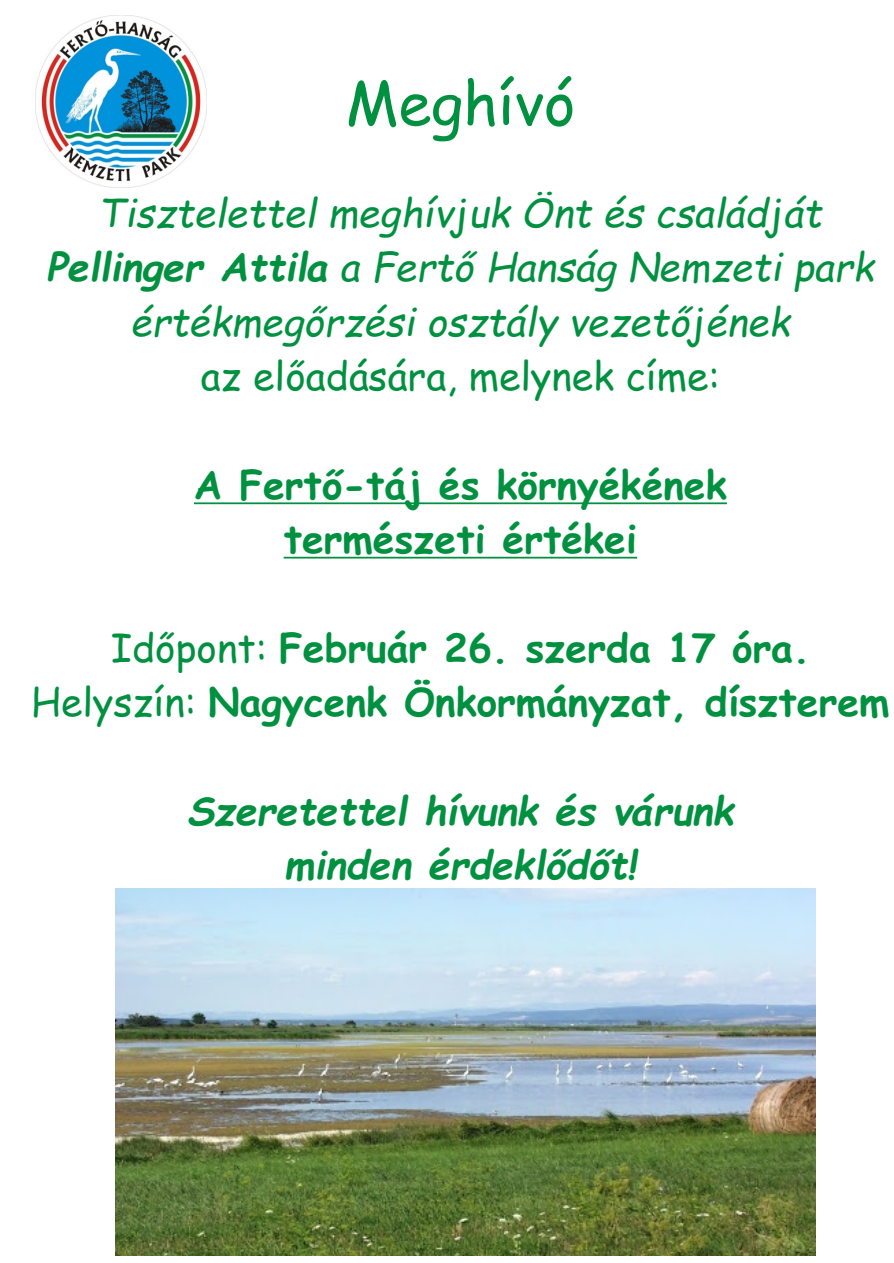
<style>
.page{position:relative;width:894px;height:1263px;background:#fff}
.page>*{position:absolute;margin:0;border:0;box-sizing:border-box;transform-origin:0 0}
.t1{font:60px "Comic Sans MS";color:#009140}
.t2{font:700 39px/54.3px "Comic Sans MS";color:#009140;text-align:center}
.t3{font:italic 39px/54.3px "Comic Sans MS";color:#009140;text-align:center}
.t4{font:italic 700 39px/54.3px "Comic Sans MS";color:#009140;text-align:center}
.t5{font:39px "Comic Sans MS";color:#009140}
.s1{font-weight:700}
.s2{font-weight:400}
</style>
<div class="page">
<hr style="left:194px;top:502px;width:128px;height:2px;background:#009140">
<hr style="left:343px;top:502px;width:384px;height:2px;background:#009140">
<hr style="left:284px;top:557px;width:353px;height:2px;background:#009140">
<hr style="left:322px;top:502px;width:21px;height:2px;background:#009140">
<img style="left:35px;top:16px;width:171px;height:171px">
<img style="left:116px;top:889px;width:700px;height:366px">
<h1 class="t1" style="left:346px;top:77px;width:231px">Meghívó</h1>
<p class="t3" style="left:47px;top:190px;width:829px">Tisztelettel meghívjuk Önt és családját<br><span class="s1">Pellinger Attila</span> a Fertõ Hanság Nemzeti park értékmegõrzési osztály vezetõjének</p>
<p class="t5" style="left:201px;top:359px;width:521px">az elõadására, melynek címe:</p>
<p class="t2" style="left:194px;top:461px;width:534px">A Fertõ-táj és környékének természeti értékei</p>
<p class="t2" style="left:31px;top:625px;width:860px"><span class="s2">Idõpont:</span> Február 26. szerda 17 óra.<br><span class="s2">Helyszín:</span> Nagycenk Önkormányzat, díszterem</p>
<p class="t4" style="left:187px;top:788px;width:548px">Szeretettel hívunk és várunk minden érdeklõdõt!</p>
</div>
